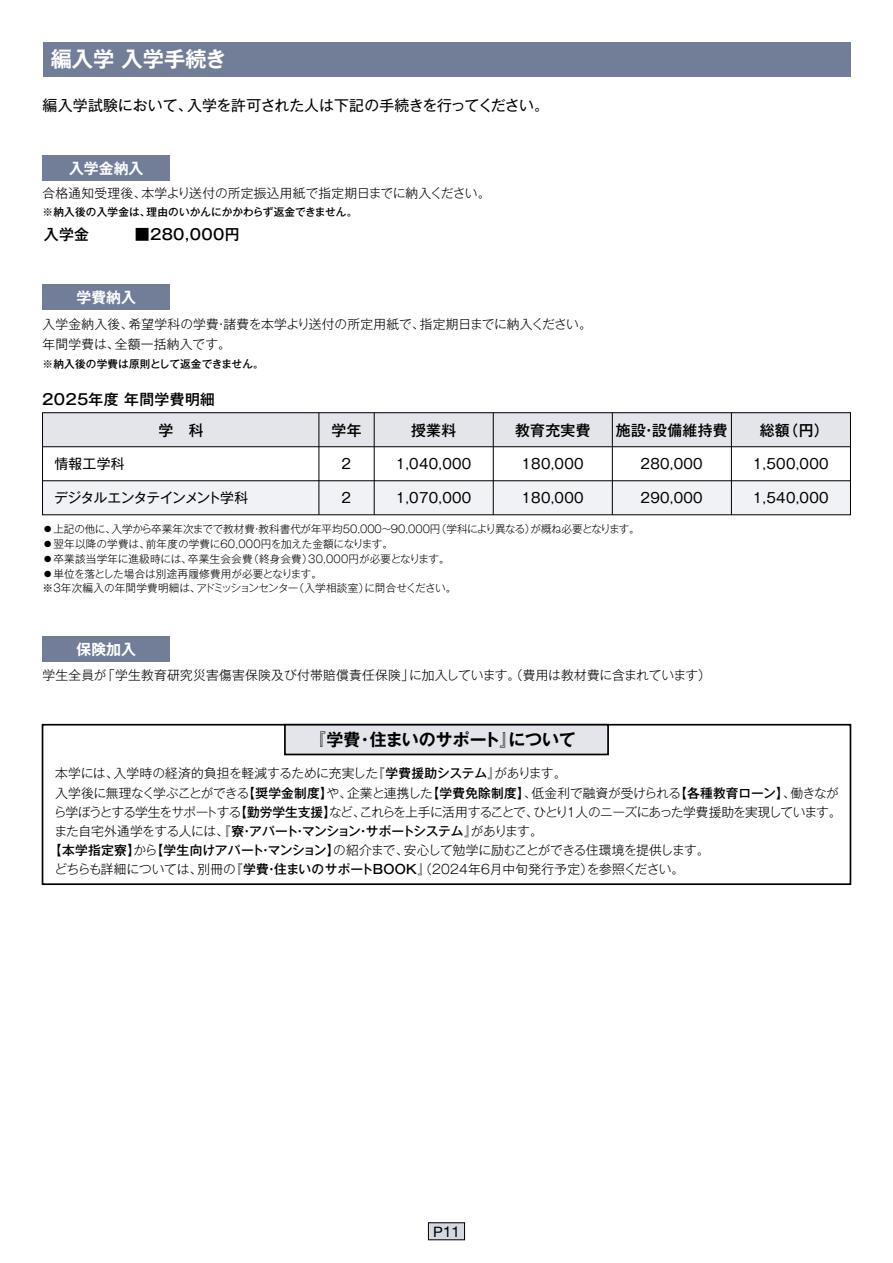
<style>
.page{position:relative;width:893px;height:1263px;background:#fff}
.page>*{position:absolute;margin:0;border:0;box-sizing:border-box;transform-origin:0 0}
.t1{font:700 21.3px "Gothic MB101 Pro De";color:#fff}
.t2{font:700 16.95px "Gothic MB101 Pro De";color:#000}
.t3{font:15px "Helvetica Neue";color:#000}
.t4{font:500 14.85px "Gothic MB101 Pro";letter-spacing:.02em;color:#000}
.t5{font:14.85px "Gothic MB101 Pro";letter-spacing:-.02em;color:#000}
.t6{font:700 14.85px "Gothic MB101 Pro De";color:#fff}
.t7{font:14.85px "Gothic MB101 Pro";color:#000}
.t8{font:13.8px "Gothic MB101 Pro";letter-spacing:.02em;color:#000}
.t9{font:13.8px "Gothic MB101 Pro";letter-spacing:-.055em;color:#000}
.t10{font:300 12.75px "Gothic MB101 Pro";letter-spacing:-.02em;color:#000}
.t11{font:500 12.75px "Gothic MB101 Pro";letter-spacing:.01em;color:#000}
.t12{font:300 12.75px/19.2px "Gothic MB101 Pro";letter-spacing:.02em;color:#000}
.t13{font:500 12.75px "Gothic MB101 Pro";letter-spacing:-.01em;color:#000}
.t14{font:300 12.75px "Gothic MB101 Pro";color:#000}
.t15{font:300 12.75px "Gothic MB101 Pro";letter-spacing:-.06em;color:#000}
.t16{font:300 12.75px "Gothic MB101 Pro";letter-spacing:-.05em;color:#000}
.t17{font:300 12.75px "Gothic MB101 Pro";letter-spacing:-.08em;color:#000}
.t18{font:300 12.75px "Gothic MB101 Pro";letter-spacing:-.045em;color:#000}
.t19{font:300 12.75px "Gothic MB101 Pro";letter-spacing:-.055em;color:#000}
.t20{font:300 10.65px "Gothic MB101 Pro";color:#000}
.t21{font:500 10.65px "Gothic MB101 Pro";letter-spacing:.01em;color:#000}
.t22{font:300 10.65px "Gothic MB101 Pro";letter-spacing:.02em;color:#000}
.t23{font:300 10.65px "Gothic MB101 Pro";letter-spacing:-.14em;color:#000}
.t24{font:300 10.65px "Gothic MB101 Pro";letter-spacing:-.055em;color:#000}
.s1{font-weight:300}
.s2{font-size:14.4px}
</style>
<div class="page">
<div style="left:428px;top:1223px;width:37px;height:17px;background:#d5d8e0"></div>
<div style="left:428px;top:1222px;width:37px;height:18px;border:1px solid #000"></div>
<div style="left:43px;top:43px;width:807px;height:34px;background:#727e98"></div>
<div style="left:43px;top:155px;width:127px;height:26px;background:#727e98"></div>
<div style="left:43px;top:413px;width:807px;height:34px;background:#e3e5ea"></div>
<div style="left:43px;top:481px;width:807px;height:34px;background:#f1f2f5"></div>
<div style="left:42px;top:412px;width:809px;height:103px;border:1px solid #000"></div>
<hr style="left:43px;top:446px;width:807px;height:1px;background:#000">
<hr style="left:319px;top:413px;width:1px;height:102px;background:#000">
<hr style="left:374px;top:413px;width:1px;height:102px;background:#000">
<hr style="left:493px;top:413px;width:1px;height:102px;background:#000">
<hr style="left:612px;top:413px;width:1px;height:102px;background:#000">
<hr style="left:731px;top:413px;width:1px;height:102px;background:#000">
<hr style="left:43px;top:480px;width:807px;height:1px;background:#000">
<div style="left:43px;top:284px;width:127px;height:26px;background:#727e98"></div>
<div style="left:43px;top:636px;width:127px;height:25px;background:#727e98"></div>
<div style="left:42px;top:724px;width:809px;height:161px;border:2px solid #000"></div>
<div style="left:285px;top:725px;width:323px;height:29px;background:#e3e5ea"></div>
<div style="left:284px;top:724px;width:325px;height:31px;border:2px solid #000"></div>
<h1 class="t1" style="left:51px;top:42px;width:177px">編入学入学手続き</h1>
<h3 class="t5" style="left:187px;top:93px;width:364px">入学を許可された人は下記の手続きを行ってください。</h3>
<h3 class="t7" style="left:43px;top:93px;width:152px">編入学試験において、</h3>
<h3 class="t6" style="left:69px;top:156px;width:76px">入学金納入</h3>
<p class="t14" style="left:142px;top:183px;width:350px">本学より送付の所定振込用紙で指定期日までに納入ください。</p>
<p class="t12" style="left:43px;top:182px;width:105px">合格通知受理後、</p>
<p class="t21" style="left:147px;top:203px;width:212px">理由のいかんにかかわらず返金できません。</p>
<p class="t21" style="left:43px;top:203px;width:110px">※納入後の入学金は、</p>
<h3 class="t4" style="left:44px;top:222px;width:197px">入学金　　　■280,000円</h3>
<h3 class="t6" style="left:77px;top:285px;width:61px">学費納入</h3>
<p class="t12" style="left:129px;top:313px;width:298px">希望学科の学費諸費を本学より送付の所定用紙で、</p>
<p class="t12" style="left:115px;top:313px;width:118px;text-indent:-72px">入学金納入後、<br>全額一括納入です。</p>
<p class="t18" style="left:420px;top:314px;width:173px">指定期日までに納入ください。</p>
<p class="t10" style="left:215px;top:314px;width:14px">・</p>
<p class="t10" style="left:43px;top:333px;width:79px">年間学費は、</p>
<p class="t21" style="left:43px;top:355px;width:223px">※納入後の学費は原則として返金できません。</p>
<h3 class="t4" style="left:42px;top:387px;width:174px">2025年度年間学費明細</h3>
<h3 class="t4" style="left:159px;top:418px;width:47px">学　科</h3>
<p class="t8" style="left:54px;top:452px;width:72px">情報工学科</p>
<p class="t9" style="left:54px;top:486px;width:195px">デジタルエンタテインメント学科</p>
<h3 class="t4" style="left:332px;top:418px;width:32px">学年</h3>
<p class="t8" style="left:342px;top:452px;width:11px">2</p>
<p class="t8" style="left:342px;top:486px;width:11px">2</p>
<h3 class="t4" style="left:411px;top:418px;width:47px">授業料</h3>
<p class="t8" style="left:396px;top:452px;width:77px">1,040,000</p>
<p class="t8" style="left:396px;top:486px;width:77px">1,070,000</p>
<h3 class="t4" style="left:515px;top:418px;width:77px">教育充実費</h3>
<p class="t8" style="left:522px;top:452px;width:64px">180,000</p>
<p class="t8" style="left:522px;top:486px;width:64px">180,000</p>
<h3 class="t4" style="left:616px;top:418px;width:113px">施設設備維持費</h3>
<h3 class="t4" style="left:642px;top:418px;width:16px">・</h3>
<p class="t8" style="left:641px;top:452px;width:64px">280,000</p>
<p class="t8" style="left:641px;top:486px;width:64px">290,000</p>
<p class="t20" style="left:112px;top:520px;width:530px">入学から卒業年次までで教材費教科書代が年平均50,000～90,000 （円学科により異なるが概ね必要となります。</p>
<p class="t20" style="left:525px;top:520px;width:12px">）</p>
<p class="t20" style="left:43px;top:520px;width:75px">●上記の他に、</p>
<p class="t20" style="left:251px;top:520px;width:12px">・</p>
<p class="t22" style="left:43px;top:535px;width:109px">●翌年以降の学費は、</p>
<p class="t20" style="left:146px;top:535px;width:249px">前年度の学費に60,000円を加えた金額になります。</p>
<p class="t20" style="left:248px;top:550px;width:66px">（終身会費）</p>
<p class="t22" style="left:43px;top:550px;width:151px">●卒業該当学年に進級時には、</p>
<p class="t20" style="left:43px;top:565px;width:281px">●単位を落とした場合は別途再履修費用が必要となります。</p>
<p class="t20" style="left:308px;top:550px;width:143px">30,000円が必要となります。</p>
<p class="t20" style="left:188px;top:550px;width:66px">卒業生会会費</p>
<p class="t20" style="left:294px;top:579px;width:77px">（入学相談室）</p>
<p class="t22" style="left:43px;top:579px;width:160px">※3年次編入の年間学費明細は、</p>
<p class="t24" style="left:364px;top:579px;width:94px">に問合せください。</p>
<p class="t23" style="left:196px;top:579px;width:103px">アドミッションセンター</p>
<h3 class="t6" style="left:77px;top:637px;width:61px">保険加入</h3>
<p class="t10" style="left:409px;top:665px;width:303px">に加入しています。（費用は教材費に含まれています(</p>
<p class="t12" style="left:102px;top:664px;width:314px">「学生教育研究災害傷害保険及び付帯賠償責任保険」</p>
<p class="t10" style="left:43px;top:665px;width:66px">学生全員が</p>
<h2 class="t2" style="left:370px;top:725px;width:148px">住まいのサポート』</h2>
<h2 class="t2" style="left:309px;top:725px;width:53px">『学費</h2>
<h2 class="t2" style="left:508px;top:725px;width:69px">について</h2>
<h2 class="t2" style="left:357px;top:725px;width:19px">・</h2>
<p class="t14" style="left:114px;top:763px;width:266px">入学時の経済的負担を軽減するために充実した</p>
<p class="t13" style="left:372px;top:763px;width:130px">『学費援助システム』</p>
<p class="t10" style="left:55px;top:763px;width:65px">本学には、</p>
<p class="t10" style="left:494px;top:763px;width:74px">があります。</p>
<h3 class="t4" style="left:783px;top:418px;width:47px">（円(</h3>
<h3 class="t4" style="left:760px;top:418px;width:32px">総額</h3>
<p class="t8" style="left:753px;top:452px;width:77px">1,500,000</p>
<p class="t8" style="left:753px;top:486px;width:77px">1,540,000</p>
<p class="t11" style="left:242px;top:782px;width:111px">【奨学金制度<span class="s1">や</span>】<span class="s1">、</span></p>
<p class="t11" style="left:426px;top:782px;width:112px">【学費免除制度】<span class="s1">、</span></p>
<p class="t11" style="left:674px;top:782px;width:123px">【各種教育ローン】<span class="s1">、</span></p>
<p class="t19" style="left:347px;top:782px;width:87px">企業と連携した</p>
<p class="t10" style="left:55px;top:782px;width:196px">入学後に無理なく学ぶことができる</p>
<p class="t10" style="left:532px;top:782px;width:151px">低金利で融資が受けられる</p>
<p class="t10" style="left:791px;top:782px;width:50px">働きなが</p>
<p class="t11" style="left:234px;top:801px;width:104px">【勤労学生支援】</p>
<p class="t15" style="left:533px;top:801px;width:310px">ひとり1人のニーズにあった学費援助を実現しています。</p>
<p class="t10" style="left:329px;top:801px;width:38px">など、</p>
<p class="t17" style="left:54px;top:801px;width:189px">ら学ぼうとする学生をサポートする</p>
<p class="t15" style="left:359px;top:801px;width:180px">これらを上手に活用することで、</p>
<p class="t13" style="left:54px;top:820px;width:424px"><span class="s1">また自宅外通学をする人には、</span>『寮アパートマンションサポートシステム』</p>
<p class="t10" style="left:471px;top:820px;width:74px">があります。</p>
<p class="t11" style="left:240px;top:820px;width:14px">・</p>
<p class="t11" style="left:293px;top:820px;width:14px">・</p>
<p class="t11" style="left:357px;top:820px;width:14px">・</p>
<p class="t11" style="left:49px;top:839px;width:93px">【本学指定寮】</p>
<p class="t13" style="left:150px;top:839px;width:191px">【学生向けアパートマンション】</p>
<p class="t16" style="left:404px;top:839px;width:307px">安心して勉学に励むことができる住環境を提供します。</p>
<p class="t10" style="left:333px;top:839px;width:77px">の紹介まで、</p>
<p class="t10" style="left:134px;top:839px;width:26px">から</p>
<p class="t11" style="left:259px;top:839px;width:14px">・</p>
<p class="t11" style="left:230px;top:859px;width:365px">『学費住まいのサポートBOOK』<span class="s1">（2024年6月中旬発行予定）</span></p>
<p class="t10" style="left:54px;top:859px;width:149px">どちらも詳細については、</p>
<p class="t15" style="left:587px;top:859px;width:99px">を参照ください。</p>
<p class="t10" style="left:197px;top:859px;width:40px">別冊の</p>
<p class="t11" style="left:265px;top:859px;width:14px">・</p>
<h3 class="t3" style="left:433px;top:1222px;width:28px"><span class="s2">P</span>11</h3>
</div>
